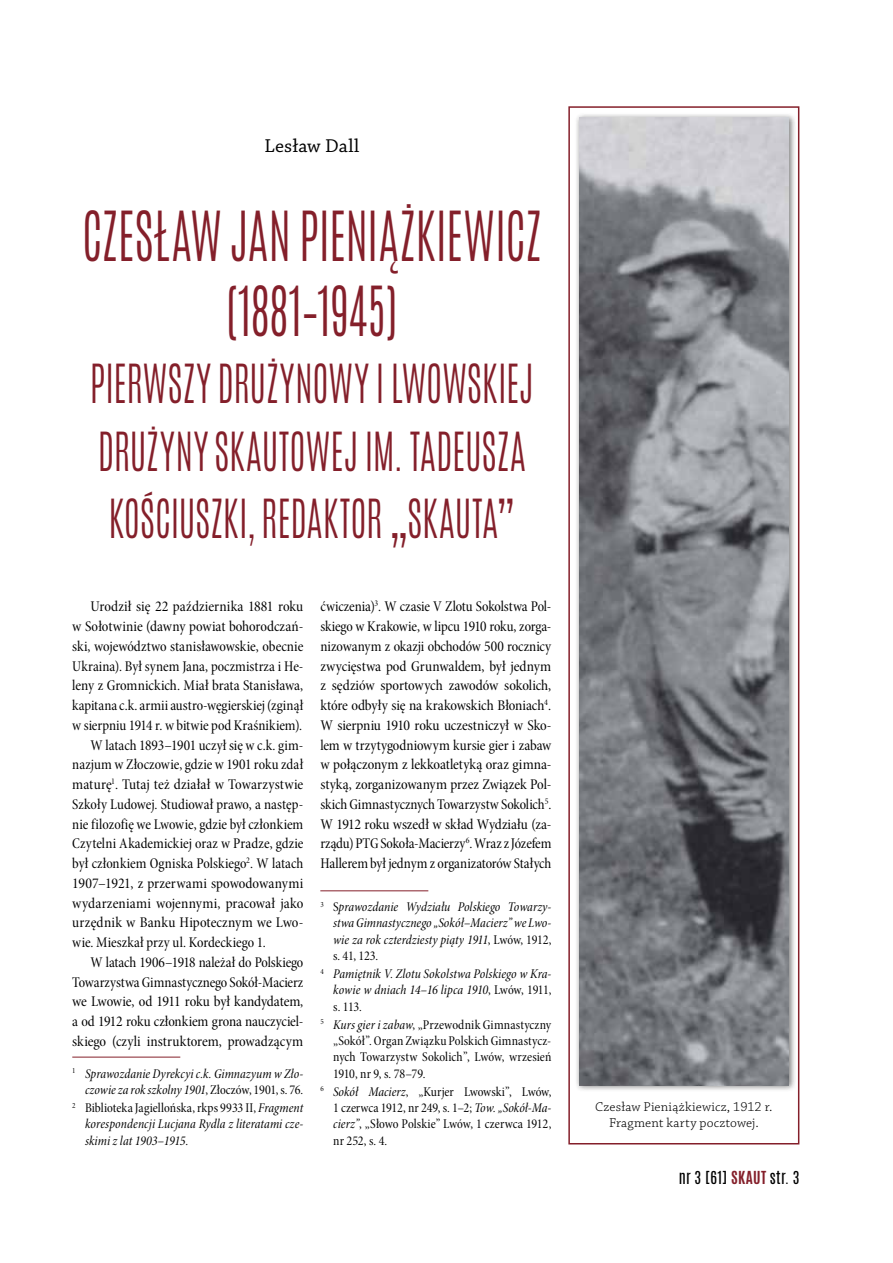
<style>
.page{position:relative;width:893px;height:1263px;background:#fff}
.page>*{position:absolute;margin:0;border:0;box-sizing:border-box;transform-origin:0 0}
.t1{font:300 57.6px/75px "Antonio";letter-spacing:-.005em;color:#841f2a;text-align:center;scale:.83 1}
.t2{font:300 45px/67.5px "Antonio";color:#841f2a;text-align:justify;scale:.83 1}
.t3{font:19.5px "Chaparral Pro Capt";letter-spacing:.01em;color:#000}
.t4{font:15px/19.8px "Minion Pro Cn Subh";color:#000;text-align:justify}
.t5{font:15px "Antonio";letter-spacing:.025em;color:#000}
.t6{font:13.5px/16.2px "Minion Pro Cn It Subh";letter-spacing:.005em;color:#000;text-align:right}
.t7{font:13.5px/16.2px "Minion Pro Cn Subh";color:#000;text-align:justify}
.t8{font:13.5px/16.2px "Chaparral Pro Light Capt";letter-spacing:.015em;color:#000;text-align:center}
.s1{font-family:"Minion Pro Cn Subh"}
.s2{font-family:"Minion Pro Cn It Subh"}
.s3{font-weight:700;color:#841f2a}
</style>
<div class="page">
<hr style="left:72px;top:1057px;width:108px;height:1px;background:#841f2a">
<hr style="left:320px;top:890px;width:108px;height:1px;background:#841f2a">
<div style="left:568px;top:106px;width:231px;height:1038px;border:2px solid #841f2a"></div>
<div style="left:574px;top:112px;width:222px;height:981px;background:#000;opacity:.5"></div>
<img style="left:579px;top:118px;width:210px;height:967px">
<h3 class="t3" style="left:264px;top:134px;width:96px">Lesław Dall</h3>
<h1 class="t1" style="left:82px;top:199px;width:555px">CZESŁAW JAN PIENIĄŻKIEWICZ (1881–1945)</h1>
<h2 class="t2" style="left:90px;top:350px;width:530px">PIERWSZY DRUŻYNOWY I LWOWSKIEJ DRUŻYNY SKAUTOWEJ IM. TADEUSZA KOŚCIUSZKI, REDAKTOR „SKAUTA</h2>
<h2 class="t2" style="left:496px;top:485px;width:25px">”</h2>
<p class="t4" style="left:91px;top:597px;width:214px">Urodził się 22 października 1881 roku</p>
<p class="t4" style="left:72px;top:617px;width:233px">w Sołotwinie (dawny powiat bohorodczań-</p>
<p class="t4" style="left:72px;top:636px;width:233px">ski, województwo stanisławowskie, obecnie</p>
<p class="t4" style="left:72px;top:656px;width:233px">Ukraina). Był synem Jana, poczmistrza i He-</p>
<p class="t4" style="left:72px;top:676px;width:233px">leny z Gromnickich. Miał brata Stanisława,</p>
<p class="t4" style="left:72px;top:696px;width:233px">kapitana c.k. armii austro-węgierskiej (zginął</p>
<p class="t4" style="left:72px;top:715px;width:231px">w sierpniu 1914 r. w bitwie pod Kraśnikiem).</p>
<p class="t4" style="left:91px;top:735px;width:214px">W latach 1893–1901 uczył się w c.k. gim-</p>
<p class="t4" style="left:72px;top:755px;width:233px">nazjum w Złoczowie, gdzie w 1901 roku zdał</p>
<p class="t4" style="left:72px;top:775px;width:233px">maturę<sup>1</sup>. Tutaj też działał w Towarzystwie</p>
<p class="t4" style="left:72px;top:794px;width:233px">Szkoły Ludowej. Studiował prawo, a następ-</p>
<p class="t4" style="left:72px;top:814px;width:233px">nie filozofię we Lwowie, gdzie był członkiem</p>
<p class="t4" style="left:72px;top:834px;width:233px">Czytelni Akademickiej oraz w Pradze, gdzie</p>
<p class="t4" style="left:72px;top:853px;width:233px">był członkiem Ogniska Polskiego<sup>2</sup>. W latach</p>
<p class="t4" style="left:72px;top:873px;width:233px">1907–1921, z przerwami spowodowanymi</p>
<p class="t4" style="left:72px;top:893px;width:233px">wydarzeniami wojennymi, pracował jako</p>
<p class="t4" style="left:72px;top:913px;width:233px">urzędnik w Banku Hipotecznym we Lwo-</p>
<p class="t4" style="left:72px;top:932px;width:195px">wie. Mieszkał przy ul. Kordeckiego 1.</p>
<p class="t4" style="left:91px;top:952px;width:214px">W latach 1906–1918 należał do Polskiego</p>
<p class="t4" style="left:72px;top:972px;width:233px">Towarzystwa Gimnastycznego Sokół-Macierz</p>
<p class="t4" style="left:72px;top:992px;width:233px">we Lwowie, od 1911 roku był kandydatem,</p>
<p class="t4" style="left:72px;top:1011px;width:233px">a od 1912 roku członkiem grona nauczyciel-</p>
<p class="t4" style="left:72px;top:1031px;width:233px">skiego (czyli instruktorem, prowadzącym</p>
<p class="t6" style="left:72px;top:1065px;width:233px"><sup>1</sup> Sprawozdanie Dyrekcyi c.k. Gimnazyum w Zło&shy;czowie za rok szkolny 1901<span class="s1">, Złoczów, 1901, s. 76.</span></p>
<p class="t7" style="left:72px;top:1100px;width:232px"><sup>2</sup> Biblioteka Jagiellońska, rkps 9933 II, <span class="s2">Fragment</span></p>
<p class="t6" style="left:85px;top:1116px;width:220px;text-align:left">korespondencji Lucjana Rydla z literatami cze&shy;skimi z lat 1903–1915<span class="s1">.</span></p>
<p class="t4" style="left:320px;top:597px;width:233px">ćwiczenia)<sup>3</sup>. W czasie V Zlotu Sokolstwa Pol&shy;skiego w Krakowie, w lipcu 1910 roku, zorga&shy;nizowanym z okazji obchodów 500 rocznicy zwycięstwa pod Grunwaldem, był jednym z sędziów sportowych zawodów sokolich, które odbyły się na krakowskich Błoniach<sup>4</sup>.<br>W sierpniu 1910 roku uczestniczył w Sko&shy;lem w trzytygodniowym kursie gier i zabaw w połączonym z lekkoatletyką oraz gimna&shy;styką, zorganizowanym przez Związek Pol&shy;skich Gimnastycznych Towarzystw Sokolich<sup>5</sup>.<br>W 1912 roku wszedł w skład Wydziału (za&shy;rządu) PTG Sokoła-Macierzy<sup>6</sup>. Wraz z Józefem Hallerem był jednym z organizatorów Stałych</p>
<p class="t6" style="left:333px;top:899px;width:220px;text-align:justify;text-indent:-13px"><sup>3</sup> <span class="s1">S</span>prawozdanie Wydziału Polskiego Towarzy&shy;stwa Gimnastycznego „Sokół–Macierz” we Lwo&shy;wie za rok czterdziesty piąty 1911<span class="s1">, Lwów, 1912,</span></p>
<p class="t7" style="left:333px;top:948px;width:47px">s. 41, 123.</p>
<p class="t6" style="left:320px;top:966px;width:233px"><sup>4</sup> Pamiętnik V. Zlotu Sokolstwa Polskiego w Kra&shy;kowie w dniach 14–16 lipca 1910<span class="s1">, Lwów, 1911,</span></p>
<p class="t7" style="left:320px;top:997px;width:233px;line-height:18.3px;text-indent:13px">s. 113.<br><sup>5</sup> <span class="s2">Kurs gier i zabaw</span>, „Przewodnik Gimnastyczny</p>
<p class="t7" style="left:333px;top:1033px;width:220px">„Sokół”. Organ Związku Polskich Gimnastycz&shy;nych Towarzystw Sokolich”, Lwów, wrzesień 1910, nr 9, s. 78–79.</p>
<p class="t7" style="left:333px;top:1084px;width:220px;text-indent:-13px"><sup>6</sup> <span class="s2">Sokół Macierz</span>, „Kurjer Lwowski”, Lwów, 1 czerwca 1912, nr 249, s. 1–2; <span class="s2">Tow. „Sokół-Ma&shy;cierz”</span>, „Słowo Polskie” Lwów, 1 czerwca 1912, nr 252, s. 4.</p>
<p class="t8" style="left:595px;top:1099px;width:179px">Czesław Pieniążkiewicz, 1912 r.<br>Fragment karty pocztowej.</p>
<p class="t5" style="left:679px;top:1166px;width:122px">NR 3 [61] <span class="s3">SKAUT</span> STR. 3</p>
</div>
